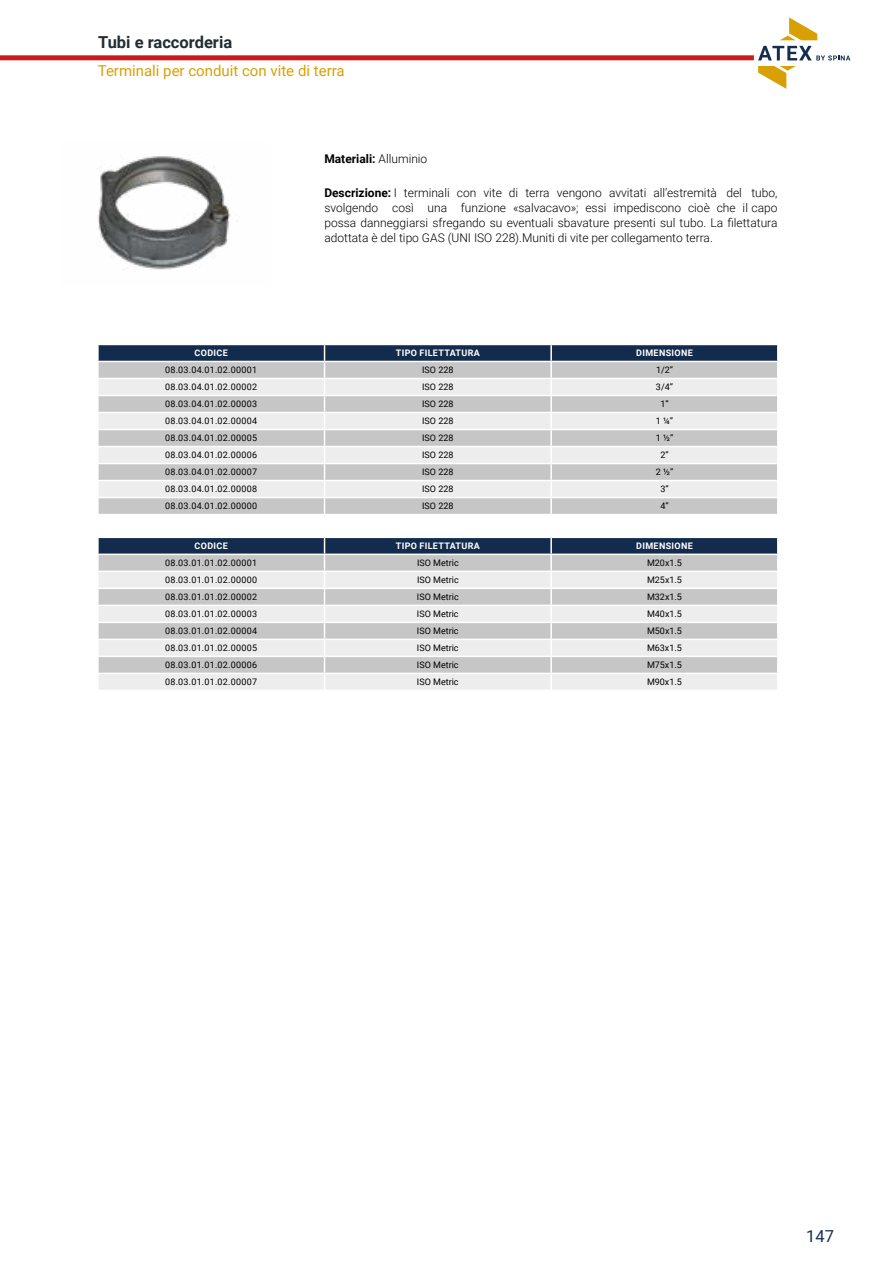
<style>
.page{position:relative;width:893px;height:1263px;background:#fff}
.page>*{position:absolute;margin:0;border:0;box-sizing:border-box;transform-origin:0 0}
.t1{font:700 16.5px "Roboto";color:#222d32}
.t2{font:16.5px "Roboto";color:#172d4d}
.t3{font:15px "Roboto";color:#d8a002}
.t4{font:300 12px/15px "Roboto";color:#000;text-align:justify}
.t5{font:700 12px "Roboto";color:#000}
.t6{font:9px "Roboto";letter-spacing:.035em;color:#000}
.t7{font:9px "Roboto";color:#000}
.t8{font:700 9px "Roboto";letter-spacing:.035em;color:#fff}
.s1{font-weight:300}
.s2{font-weight:700}
</style>
<div class="page">
<img style="left:98px;top:156px;width:133px;height:114px">
<svg style="left:98px;top:344px;width:680px;height:170px;background:#c9cbce"></svg>
<svg style="left:98px;top:537px;width:680px;height:153px;background:#c9cbce"></svg>
<div style="left:0;top:55px;width:754px;height:5px;background:#cd191c"></div>
<svg style="left:758px;top:46px;width:92px;height:43px"></svg>
<svg style="left:780px;top:17px;width:37px;height:23px"></svg>
<h1 class="t1" style="left:98px;top:31px;width:136px">Tubi e raccorderia</h1>
<h2 class="t3" style="left:98px;top:60px;width:248px">Terminali per conduit con vite di terra</h2>
<h3 class="t5" style="left:324px;top:151px;width:104px">Materiali: <span class="s1">Alluminio</span></h3>
<p class="t4" style="left:324px;top:185px;width:455px"><span class="s2">Descrizione:</span> I terminali con vite di terra vengono avvitati all’estremità del tubo, svolgendo così una funzione «salvacavo»; essi impediscono cioè che il capo possa danneggiarsi sfregando su eventuali sbavature presenti sul tubo. La filettatura adottata è del tipo GAS (UNI ISO 228).Muniti di vite per collegamento terra.</p>
<p class="t8" style="left:195px;top:347px;width:35px">CODICE</p>
<p class="t8" style="left:396px;top:347px;width:85px">TIPO FILETTATURA</p>
<p class="t8" style="left:636px;top:347px;width:58px">DIMENSIONE</p>
<p class="t6" style="left:165px;top:364px;width:94px">08.03.04.01.02.00001</p>
<p class="t6" style="left:422px;top:364px;width:33px">ISO 228</p>
<p class="t6" style="left:656px;top:364px;width:19px">1/2”</p>
<p class="t6" style="left:165px;top:381px;width:94px">08.03.04.01.02.00002</p>
<p class="t6" style="left:422px;top:381px;width:33px">ISO 228</p>
<p class="t6" style="left:656px;top:381px;width:19px">3/4”</p>
<p class="t6" style="left:165px;top:398px;width:94px">08.03.04.01.02.00003</p>
<p class="t6" style="left:422px;top:398px;width:33px">ISO 228</p>
<p class="t6" style="left:660px;top:398px;width:10px">1”</p>
<p class="t6" style="left:165px;top:415px;width:94px">08.03.04.01.02.00004</p>
<p class="t6" style="left:422px;top:415px;width:33px">ISO 228</p>
<p class="t6" style="left:656px;top:415px;width:19px">1 ¼”</p>
<p class="t6" style="left:165px;top:432px;width:94px">08.03.04.01.02.00005</p>
<p class="t6" style="left:422px;top:432px;width:33px">ISO 228</p>
<p class="t6" style="left:656px;top:432px;width:19px">1 ½”</p>
<p class="t6" style="left:165px;top:449px;width:94px">08.03.04.01.02.00006</p>
<p class="t6" style="left:422px;top:449px;width:33px">ISO 228</p>
<p class="t6" style="left:660px;top:449px;width:10px">2”</p>
<p class="t6" style="left:165px;top:466px;width:94px">08.03.04.01.02.00007</p>
<p class="t6" style="left:422px;top:466px;width:33px">ISO 228</p>
<p class="t6" style="left:656px;top:466px;width:19px">2 ½”</p>
<p class="t6" style="left:165px;top:483px;width:94px">08.03.04.01.02.00008</p>
<p class="t6" style="left:422px;top:483px;width:33px">ISO 228</p>
<p class="t6" style="left:660px;top:483px;width:10px">3”</p>
<p class="t6" style="left:165px;top:500px;width:94px">08.03.04.01.02.00000</p>
<p class="t6" style="left:422px;top:500px;width:33px">ISO 228</p>
<p class="t6" style="left:660px;top:500px;width:10px">4”</p>
<p class="t8" style="left:195px;top:540px;width:35px">CODICE</p>
<p class="t8" style="left:396px;top:540px;width:85px">TIPO FILETTATURA</p>
<p class="t8" style="left:636px;top:540px;width:58px">DIMENSIONE</p>
<p class="t6" style="left:165px;top:557px;width:94px">08.03.01.01.02.00001</p>
<p class="t7" style="left:417px;top:557px;width:43px">ISO Metric</p>
<p class="t6" style="left:647px;top:557px;width:36px">M20x1.5</p>
<p class="t6" style="left:165px;top:574px;width:94px">08.03.01.01.02.00000</p>
<p class="t7" style="left:417px;top:574px;width:43px">ISO Metric</p>
<p class="t6" style="left:647px;top:574px;width:36px">M25x1.5</p>
<p class="t6" style="left:165px;top:591px;width:94px">08.03.01.01.02.00002</p>
<p class="t7" style="left:417px;top:591px;width:43px">ISO Metric</p>
<p class="t6" style="left:647px;top:591px;width:36px">M32x1.5</p>
<p class="t6" style="left:165px;top:608px;width:94px">08.03.01.01.02.00003</p>
<p class="t7" style="left:417px;top:608px;width:43px">ISO Metric</p>
<p class="t6" style="left:647px;top:608px;width:36px">M40x1.5</p>
<p class="t6" style="left:165px;top:625px;width:94px">08.03.01.01.02.00004</p>
<p class="t7" style="left:417px;top:625px;width:43px">ISO Metric</p>
<p class="t6" style="left:647px;top:625px;width:36px">M50x1.5</p>
<p class="t6" style="left:165px;top:642px;width:94px">08.03.01.01.02.00005</p>
<p class="t7" style="left:417px;top:642px;width:43px">ISO Metric</p>
<p class="t6" style="left:647px;top:642px;width:36px">M63x1.5</p>
<p class="t6" style="left:165px;top:659px;width:94px">08.03.01.01.02.00006</p>
<p class="t7" style="left:417px;top:659px;width:43px">ISO Metric</p>
<p class="t6" style="left:647px;top:659px;width:36px">M75x1.5</p>
<p class="t6" style="left:165px;top:676px;width:94px">08.03.01.01.02.00007</p>
<p class="t7" style="left:417px;top:676px;width:43px">ISO Metric</p>
<p class="t6" style="left:647px;top:676px;width:36px">M90x1.5</p>
<h1 class="t2" style="left:806px;top:1225px;width:29px">147</h1>
</div>
